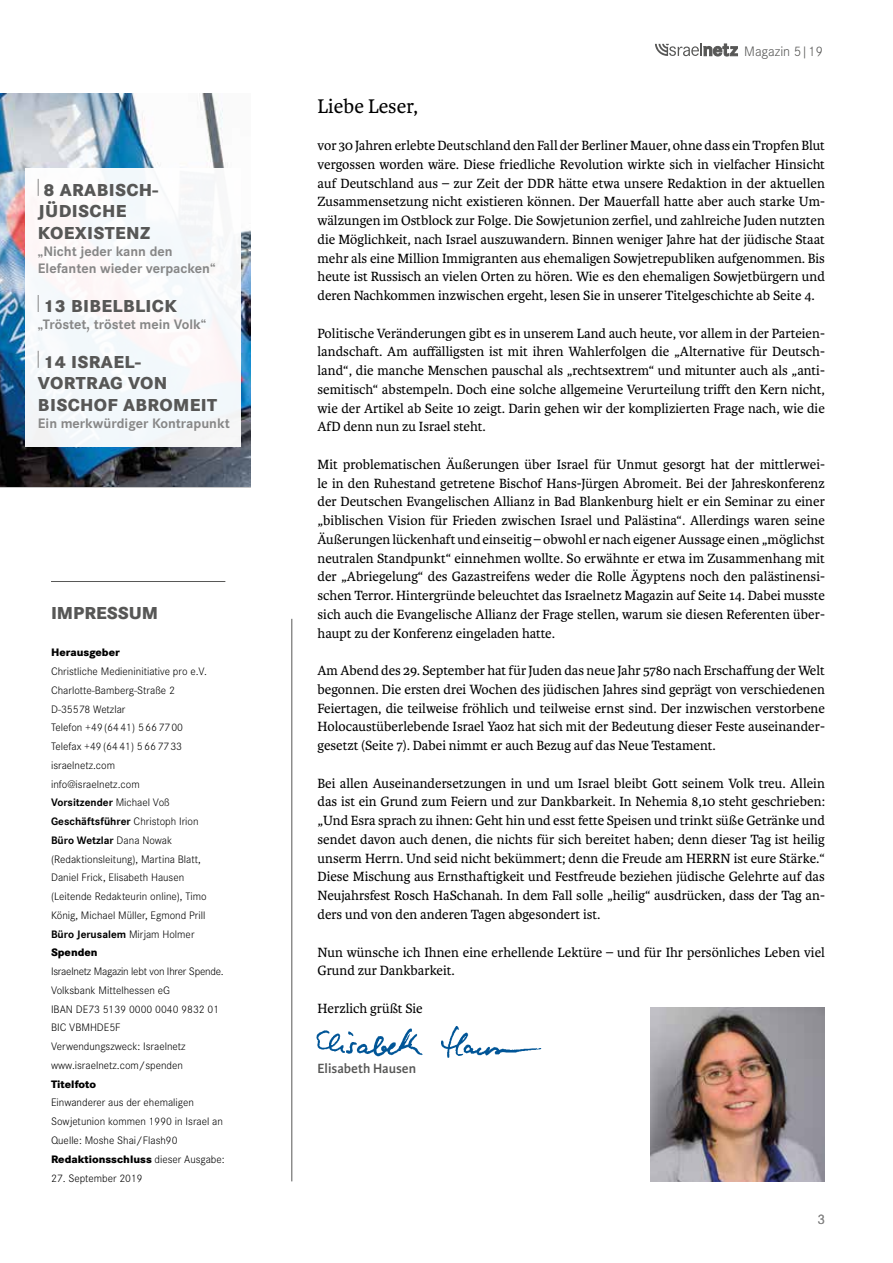
<style>
.page{position:relative;width:893px;height:1263px;background:#fff}
.page>*{position:absolute;margin:0;border:0;box-sizing:border-box;transform-origin:0 0}
.t1{font:21px "Karmina";color:#000}
.t2{font:800 18px/21.6px "Corporate S";letter-spacing:.02em;color:#575756}
.t3{font:800 18px "Corporate S";color:#575756}
.t4{font:14.25px/18.8px "Karmina";color:#000;text-align:justify}
.t5{font:700 14.25px/17.1px "Corporate S";color:#878787}
.t6{font:600 14.25px "Karmina Sans";color:#575756}
.t7{font:300 14.25px "Corporate S";color:#575756}
.t8{font:14.25px "Corporate S";color:#878787}
.t9{font:300 11.25px/18.8px "Corporate S";color:#000}
.t10{font:800 11.25px "Corporate S";color:#000}
.s1{font-weight:700}
.s2{font-weight:800}
</style>
<div class="page">
<svg style="left:655px;top:44px;width:83px;height:12px"></svg>
<hr style="left:292px;top:619px;width:1px;height:562px;background:#575756">
<hr style="left:51px;top:581px;width:174px;height:1px;background:#575756">
<img style="left:0;top:94px;width:251px;height:393px">
<div style="left:26px;top:169px;width:215px;height:278px;background:#f6f8fb"></div>
<svg style="left:38px;top:179px;width:1px;height:17px"></svg>
<svg style="left:38px;top:295px;width:1px;height:17px"></svg>
<svg style="left:38px;top:351px;width:1px;height:17px"></svg>
<img style="left:651px;top:1007px;width:174px;height:174px">
<img style="left:316px;top:1026px;width:226px;height:32px">
<p class="t2" style="left:38px;top:179px;width:122px;text-indent:6px">8 ARABISCH-<br>JÜDISCHE<br>KOEXISTENZ</p>
<p class="t5" style="left:38px;top:242px;width:179px">„Nicht jeder kann den<br>Elefanten wieder verpacken“</p>
<p class="t2" style="left:44px;top:295px;width:135px">13 BIBELBLICK</p>
<p class="t5" style="left:38px;top:315px;width:170px">„Tröstet, tröstet mein Volk“</p>
<p class="t2" style="left:38px;top:351px;width:181px;text-indent:6px">14 ISRAEL-<br>VORTRAG VON<br>BISCHOF ABROMEIT</p>
<p class="t5" style="left:38px;top:414px;width:193px">Ein merkwürdiger Kontrapunkt</p>
<p class="t3" style="left:51px;top:600px;width:109px">IMPRESSUM</p>
<p class="t10" style="left:51px;top:645px;width:70px">Herausgeber</p>
<p class="t9" style="left:51px;top:662px;width:157px">Christliche Medieninitiative pro e.V.<br>Charlotte-Bamberg-Straße 2<br>D-35578 Wetzlar<br>Telefon +49 (64 41) 5 66 77 00<br>Telefax +49 (64 41) 5 66 77 33 israelnetz.com<br>info@israelnetz.com<br><span class="s1">Vorsitzender</span> Michael Voß<br><span class="s1">Geschäftsführer</span> Christoph Irion<br><span class="s1">Büro Wetzlar</span> Dana Nowak (Redaktionsleitung), Martina Blatt,<br>Daniel Frick, Elisabeth Hausen (Leitende Redakteurin online), Timo<br>König, Michael Müller, Egmond Prill<br><span class="s1">Büro Jerusalem</span> Mirjam Holmer<br><span class="s2">Spenden</span></p>
<p class="t9" style="left:51px;top:962px;width:174px">Israelnetz Magazin lebt von Ihrer Spende.<br>Volksbank Mittelhessen eG<br>IBAN DE73 5139 0000 0040 9832 01<br>BIC VBMHDE5F<br>Verwendungszweck: Israelnetz www.israelnetz.com/spenden</p>
<p class="t10" style="left:51px;top:1076px;width:47px">Titelfoto</p>
<p class="t9" style="left:51px;top:1093px;width:175px">Einwanderer aus der ehemaligen Sowjetunion kommen 1990 in Israel an Quelle: Moshe Shai/Flash90<br><span class="s2">Redaktionsschluss</span> dieser Ausgabe:</p>
<p class="t9" style="left:51px;top:1168px;width:93px">27. September 2019</p>
<h1 class="t1" style="left:317px;top:94px;width:102px">Liebe Leser,</h1>
<p class="t7" style="left:744px;top:42px;width:81px">Magazin 5|19</p>
<p class="t4" style="left:317px;top:136px;width:509px">vor 30 Jahren erlebte Deutschland den Fall der Berliner Mauer, ohne dass ein Tropfen Blut vergossen worden wäre. Diese friedliche Revolution wirkte sich in vielfacher Hinsicht auf Deutschland aus – zur Zeit der DDR hätte etwa unsere Redaktion in der aktuellen Zusammensetzung nicht existieren können. Der Mauerfall hatte aber auch starke Um&shy;wälzungen im Ostblock zur Folge. Die Sowjetunion zerfiel, und zahlreiche Juden nutzten die Möglichkeit, nach Israel auszuwandern. Binnen weniger Jahre hat der jüdische Staat mehr als eine Million Immigranten aus ehemaligen Sowjetrepubliken aufgenommen. Bis heute ist Russisch an vielen Orten zu hören. Wie es den ehemaligen Sowjetbürgern und deren Nachkommen inzwischen ergeht, lesen Sie in unserer Titelgeschichte ab Seite 4.</p>
<p class="t4" style="left:317px;top:324px;width:509px">Politische Veränderungen gibt es in unserem Land auch heute, vor allem in der Parteien&shy;landschaft. Am auffälligsten ist mit ihren Wahlerfolgen die „Alternative für Deutsch&shy;land“, die manche Menschen pauschal als „rechtsextrem“ und mitunter auch als „anti&shy;semitisch“ abstempeln. Doch eine solche allgemeine Verurteilung trifft den Kern nicht, wie der Artikel ab Seite 10 zeigt. Darin gehen wir der komplizierten Frage nach, wie die AfD denn nun zu Israel steht.</p>
<p class="t4" style="left:317px;top:455px;width:509px">Mit problematischen Äußerungen über Israel für Unmut gesorgt hat der mittlerwei&shy;le in den Ruhestand getretene Bischof Hans-Jürgen Abromeit. Bei der Jahreskonferenz der Deutschen Evangelischen Allianz in Bad Blankenburg hielt er ein Seminar zu einer „biblischen Vision für Frieden zwischen Israel und Palästina“. Allerdings waren seine Äußerungen lückenhaft und einseitig – obwohl er nach eigener Aussage einen „möglichst neutralen Standpunkt“ einnehmen wollte. So erwähnte er etwa im Zusammenhang mit der „Abriegelung“ des Gazastreifens weder die Rolle Ägyptens noch den palästinensi&shy;schen Terror. Hintergründe beleuchtet das Israelnetz Magazin auf Seite 14. Dabei musste sich auch die Evangelische Allianz der Frage stellen, warum sie diesen Referenten über&shy;haupt zu der Konferenz eingeladen hatte.</p>
<p class="t4" style="left:317px;top:661px;width:509px">Am Abend des 29. September hat für Juden das neue Jahr 5780 nach Erschaffung der Welt begonnen. Die ersten drei Wochen des jüdischen Jahres sind geprägt von verschiedenen Feiertagen, die teilweise fröhlich und teilweise ernst sind. Der inzwischen verstorbene Holocaustüberlebende Israel Yaoz hat sich mit der Bedeutung dieser Feste auseinander&shy;gesetzt (Seite 7). Dabei nimmt er auch Bezug auf das Neue Testament.</p>
<p class="t4" style="left:317px;top:774px;width:509px">Bei allen Auseinandersetzungen in und um Israel bleibt Gott seinem Volk treu. Allein das ist ein Grund zum Feiern und zur Dankbarkeit. In Nehemia 8,10 steht geschrieben: „Und Esra sprach zu ihnen: Geht hin und esst fette Speisen und trinkt süße Getränke und sendet davon auch denen, die nichts für sich bereitet haben; denn dieser Tag ist heilig unserm Herrn. Und seid nicht bekümmert; denn die Freude am HERRN ist eure Stärke.“ Diese Mischung aus Ernsthaftigkeit und Festfreude beziehen jüdische Gelehrte auf das Neujahrsfest Rosch HaSchanah. In dem Fall solle „heilig“ ausdrücken, dass der Tag an&shy;ders und von den anderen Tagen abgesondert ist.</p>
<p class="t4" style="left:317px;top:943px;width:509px">Nun wünsche ich Ihnen eine erhellende Lektüre – und für Ihr persönliches Leben viel<br>Grund zur Dankbarkeit.</p>
<p class="t4" style="left:317px;top:999px;width:107px">Herzlich grüßt Sie</p>
<p class="t6" style="left:317px;top:1060px;width:100px">Elisabeth Hausen</p>
<p class="t8" style="left:817px;top:1210px;width:9px">3</p>
</div>
